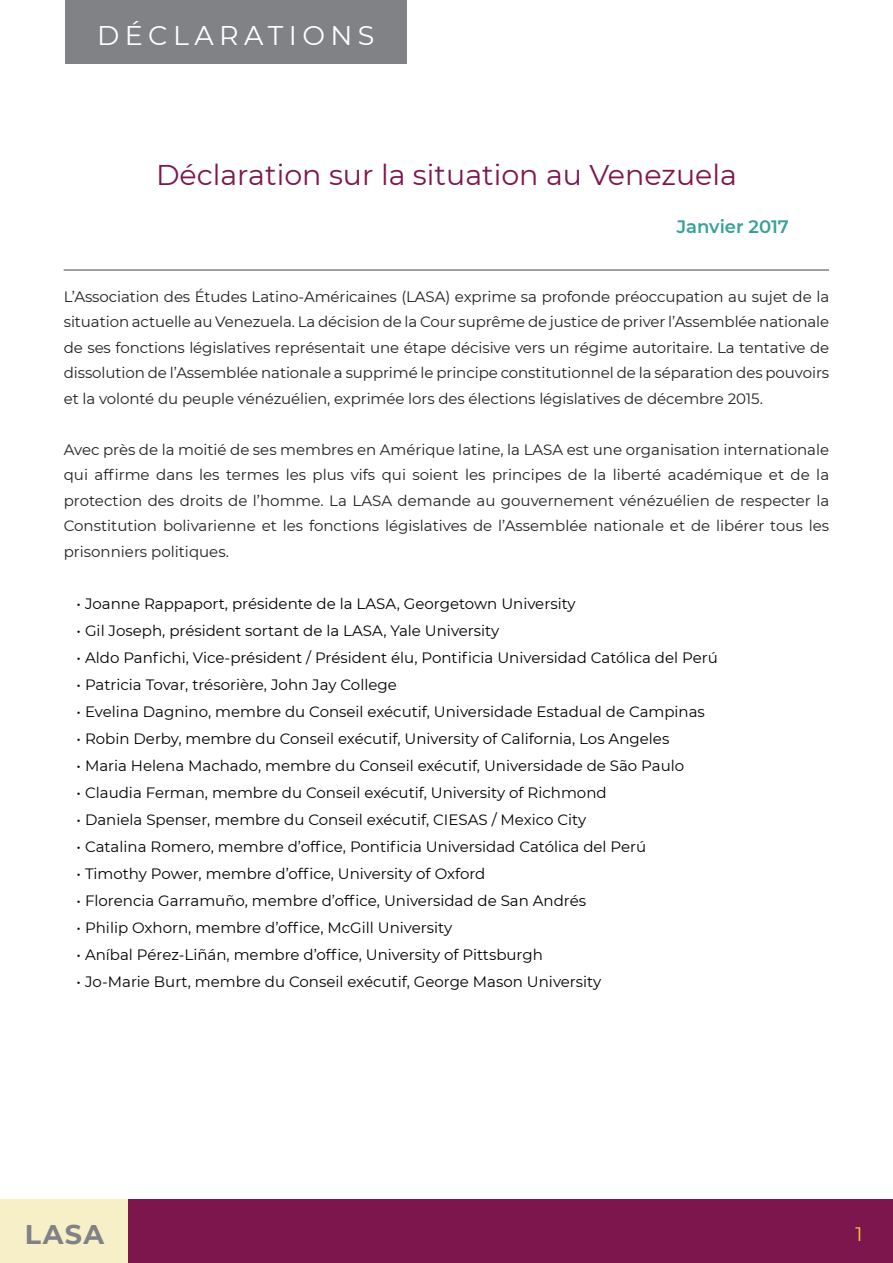
<style>
.page{position:relative;width:893px;height:1263px;background:#fff}
.page>*{position:absolute;margin:0;border:0;box-sizing:border-box;transform-origin:0 0}
.Titulares_guinda{font:28.5px "Montserrat";color:#7d164c}
.t1{font:27px "Montserrat";letter-spacing:.2em;color:#fff}
.t2{font:700 27px "Montserrat";color:#808285}
.t3{font:19.5px "Montserrat";color:#f8ce34}
.Titulares_guinda-2{font:600 18px "Montserrat";color:#35a199}
.t4{font:15px "Montserrat";color:#000}
.Sub_tituares_turques{font:15px/25.5px "Montserrat";letter-spacing:-.005em;color:#231f20;text-align:justify}
</style>
<div class="page">
<div style="left:65px;top:0;width:342px;height:64px;background:#808285"></div>
<div style="left:0;top:1199px;width:129px;height:64px;background:#f6efc7"></div>
<div style="left:129px;top:1199px;width:764px;height:64px;background:#7d164c"></div>
<hr style="left:64px;top:269px;width:765px;height:2px;background:#808285">
<h2 class="t1" style="left:97px;top:17px;width:279px">DÉCLARATIONS</h2>
<p class="Titulares_guinda" style="left:156px;top:155px;width:582px">Déclaration sur la situation au Venezuela</p>
<p class="Titulares_guinda-2" style="left:677px;top:214px;width:114px">Janvier 2017</p>
<p class="Sub_tituares_turques" style="left:64px;top:283px;width:767px">L’Association des Études Latino-Américaines (LASA) exprime sa profonde préoccupation au sujet de la situation actuelle au Venezuela. La décision de la Cour suprême de justice de priver l’Assemblée nationale de ses fonctions législatives représentait une étape décisive vers un régime autoritaire. La tentative de dissolution de l’Assemblée nationale a supprimé le principe constitutionnel de la séparation des pouvoirs et la volonté du peuple vénézuélien, exprimée lors des élections législatives de décembre 2015.</p>
<p class="Sub_tituares_turques" style="left:64px;top:436px;width:767px">Avec près de la moitié de ses membres en Amérique latine, la LASA est une organisation internationale qui affirme dans les termes les plus vifs qui soient les principes de la liberté académique et de la protection des droits de l’homme. La LASA demande au gouvernement vénézuélien de respecter la Constitution bolivarienne et les fonctions législatives de l’Assemblée nationale et de libérer tous les prisonniers politiques.</p>
<p class="t4" style="left:77px;top:593px;width:501px">• Joanne Rappaport, présidente de la LASA, Georgetown University</p>
<p class="t4" style="left:77px;top:620px;width:424px">• Gil Joseph, président sortant de la LASA, Yale University</p>
<p class="t4" style="left:77px;top:647px;width:643px">• Aldo Panfichi, Vice-président / Président élu, Pontificia Universidad Católica del Perú</p>
<p class="t4" style="left:77px;top:674px;width:322px">• Patricia Tovar, trésorière, John Jay College</p>
<p class="t4" style="left:77px;top:701px;width:630px">• Evelina Dagnino, membre du Conseil exécutif, Universidade Estadual de Campinas</p>
<p class="t4" style="left:77px;top:728px;width:594px">• Robin Derby, membre du Conseil exécutif, University of California, Los Angeles</p>
<p class="t4" style="left:77px;top:755px;width:609px">• Maria Helena Machado, membre du Conseil exécutif, Universidade de São Paulo</p>
<p class="t4" style="left:77px;top:782px;width:532px">• Claudia Ferman, membre du Conseil exécutif, University of Richmond</p>
<p class="t4" style="left:77px;top:809px;width:511px">• Daniela Spenser, membre du Conseil exécutif, CIESAS / Mexico City</p>
<p class="t4" style="left:77px;top:836px;width:571px">• Catalina Romero, membre d’office, Pontificia Universidad Católica del Perú</p>
<p class="t4" style="left:77px;top:863px;width:410px">• Timothy Power, membre d’office, University of Oxford</p>
<p class="t4" style="left:77px;top:890px;width:511px">• Florencia Garramuño, membre d’office, Universidad de San Andrés</p>
<p class="t4" style="left:77px;top:917px;width:377px">• Philip Oxhorn, membre d’office, McGill University</p>
<p class="t4" style="left:77px;top:944px;width:468px">• Aníbal Pérez-Liñán, membre d’office, University of Pittsburgh</p>
<p class="t4" style="left:77px;top:971px;width:526px">• Jo-Marie Burt, membre du Conseil exécutif, George Mason University</p>
<h2 class="t2" style="left:25px;top:1215px;width:81px">LASA</h2>
<h3 class="t3" style="left:855px;top:1220px;width:9px">1</h3>
</div>
